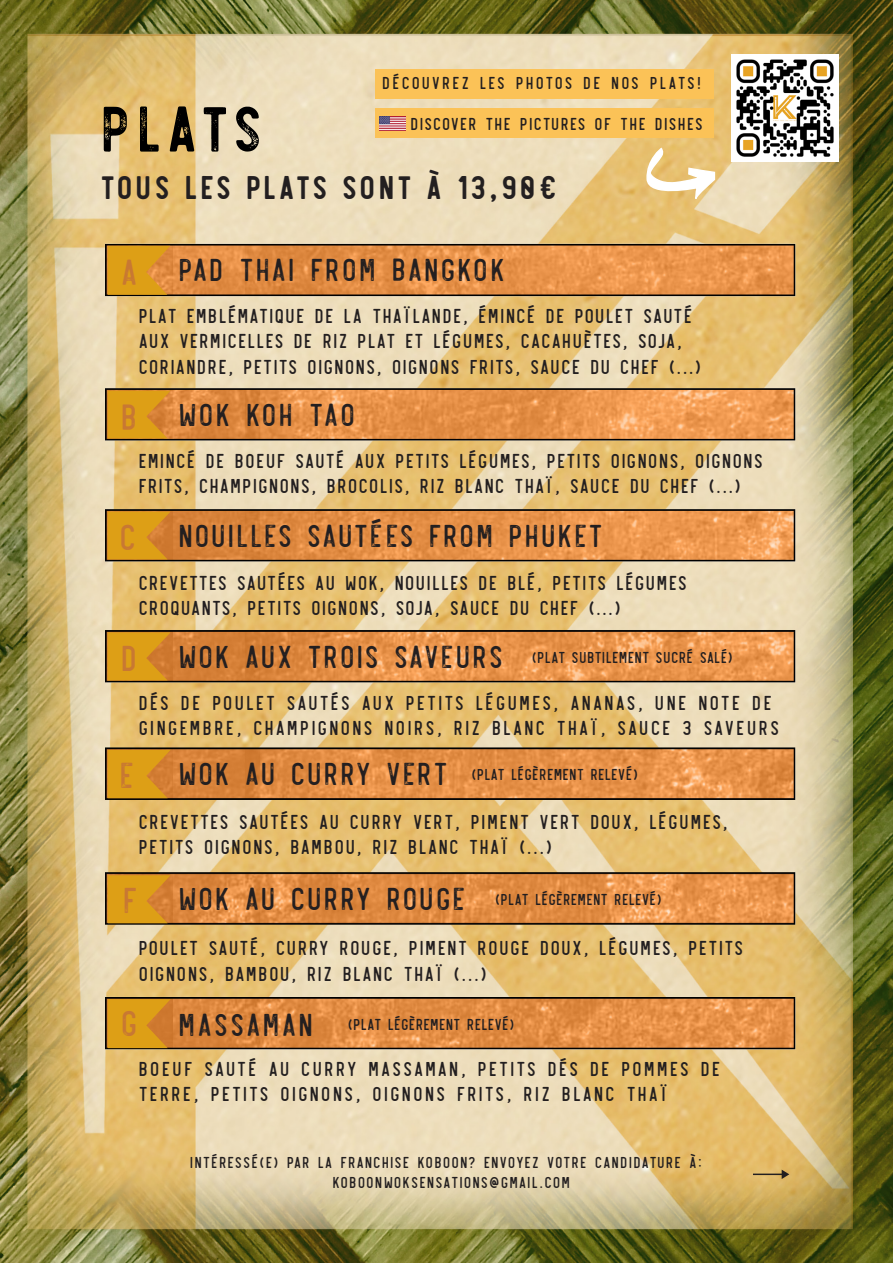
<style>
.page{position:relative;width:893px;height:1263px;background:#fff}
.page>*{position:absolute;margin:0;border:0;box-sizing:border-box;transform-origin:0 0}
.t1{font:67.5px "Revelstoke Bold Grunge";letter-spacing:-.005em;color:#000}
.t2{font:37.5px "Revelstoke Grunge";color:#c87833}
.t3{font:700 34.5px "Revelstoke";color:#231f20}
.t4{font:33px "Revelstoke Grunge";letter-spacing:-.015em;color:#231f20}
.t5{font:21px "Revelstoke";letter-spacing:.01em;color:#231f20}
.t6{font:21px "Revelstoke";letter-spacing:-.01em;color:#231f20}
.t7{font:21px/25.2px "Revelstoke";letter-spacing:.035em;color:#231f20}
.t8{font:18px "Revelstoke";letter-spacing:.02em;color:#231f20}
.t9{font:18px "Revelstoke";letter-spacing:.05em;color:#231f20}
.t10{font:16.5px "Revelstoke";letter-spacing:-.05em;color:#231f20}
.t11{font:16.5px "Revelstoke";color:#231f20}
.t12{font:16.5px "Revelstoke";letter-spacing:.005em;color:#231f20}
</style>
<div class="page">
<img style="left:5px;top:0;width:888px;height:1263px">
<svg style="left:108px;top:246px;width:62px;height:49px;background:#dd9a1e"></svg>
<svg style="left:108px;top:391px;width:63px;height:47px;background:#dc981d"></svg>
<svg style="left:108px;top:512px;width:63px;height:47px;background:#da971b"></svg>
<svg style="left:108px;top:632px;width:63px;height:48px;background:#d9961b"></svg>
<svg style="left:108px;top:750px;width:63px;height:48px;background:#da971c"></svg>
<svg style="left:108px;top:875px;width:63px;height:48px;background:#db971c"></svg>
<svg style="left:108px;top:999px;width:63px;height:49px;background:#d9961b"></svg>
<svg style="left:753px;top:1170px;width:36px;height:9px"></svg>
<img style="left:732px;top:54px;width:107px;height:107px">
<svg style="left:646px;top:149px;width:70px;height:98px;background:#e7c88b"></svg>
<div style="left:376px;top:69px;width:338px;height:29px;background:#fbc257"></div>
<div style="left:376px;top:109px;width:338px;height:29px;background:#fbc257"></div>
<img style="left:380px;top:117px;width:25px;height:13px">
<p class="t1" style="left:104px;top:91px;width:168px">PLATS</p>
<p class="t9" style="left:383px;top:73px;width:322px">DÉCOUVREZ LES PHOTOS DE NOS PLATS!</p>
<p class="t8" style="left:411px;top:114px;width:295px">DISCOVER THE PICTURES OF THE DISHES</p>
<p class="t3" style="left:102px;top:168px;width:460px">TOUS LES PLATS SONT À 13,90€</p>
<p class="t2" style="left:123px;top:251px;width:21px">A</p>
<p class="t4" style="left:180px;top:251px;width:330px">PAD THAI FROM BANGKOK</p>
<p class="t6" style="left:140px;top:304px;width:557px">PLAT EMBLÉMATIQUE DE LA THAÏLANDE, ÉMINCÉ DE POULET SAUTÉ</p>
<p class="t6" style="left:140px;top:329px;width:546px">AUX VERMICELLES DE RIZ PLAT ET LÉGUMES, CACAHUÈTES, SOJA,</p>
<p class="t5" style="left:140px;top:355px;width:565px">CORIANDRE, PETITS OIGNONS, OIGNONS FRITS, SAUCE DU CHEF (...)</p>
<p class="t2" style="left:123px;top:396px;width:20px">B</p>
<p class="t4" style="left:180px;top:396px;width:180px">WOK KOH TAO</p>
<p class="t5" style="left:140px;top:449px;width:627px">EMINCÉ DE BOEUF SAUTÉ AUX PETITS LÉGUMES, PETITS OIGNONS, OIGNONS</p>
<p class="t5" style="left:140px;top:474px;width:605px">FRITS, CHAMPIGNONS, BROCOLIS, RIZ BLANC THAÏ, SAUCE DU CHEF (...)</p>
<p class="t2" style="left:122px;top:516px;width:20px">C</p>
<p class="t4" style="left:180px;top:517px;width:427px">NOUILLES SAUTÉES FROM PHUKET</p>
<p class="t6" style="left:140px;top:571px;width:551px">CREVETTES SAUTÉES AU WOK, NOUILLES DE BLÉ, PETITS LÉGUMES</p>
<p class="t6" style="left:140px;top:596px;width:485px">CROQUANTS, PETITS OIGNONS, SOJA, SAUCE DU CHEF (...)</p>
<p class="t2" style="left:123px;top:637px;width:20px">D</p>
<p class="t4" style="left:180px;top:638px;width:328px">WOK AUX TROIS SAVEURS</p>
<p class="t10" style="left:533px;top:648px;width:203px">(PLAT SUBTILEMENT SUCRÉ SALÉ)</p>
<p class="t5" style="left:140px;top:691px;width:636px">DÉS DE POULET SAUTÉS AUX PETITS LÉGUMES, ANANAS, UNE NOTE DE</p>
<p class="t7" style="left:140px;top:715px;width:643px">GINGEMBRE, CHAMPIGNONS NOIRS, RIZ BLANC THAÏ, SAUCE 3 SAVEURS</p>
<p class="t2" style="left:122px;top:754px;width:18px">E</p>
<p class="t4" style="left:180px;top:755px;width:272px">WOK AU CURRY VERT</p>
<p class="t10" style="left:472px;top:765px;width:169px">(PLAT LÉGÈREMENT RELEVÉ)</p>
<p class="t5" style="left:140px;top:810px;width:592px">CREVETTES SAUTÉES AU CURRY VERT, PIMENT VERT DOUX, LÉGUMES,</p>
<p class="t5" style="left:140px;top:835px;width:416px">PETITS OIGNONS, BAMBOU, RIZ BLANC THAÏ (...)</p>
<p class="t2" style="left:125px;top:879px;width:19px">F</p>
<p class="t4" style="left:180px;top:880px;width:290px">WOK AU CURRY ROUGE</p>
<p class="t10" style="left:496px;top:890px;width:169px">(PLAT LÉGÈREMENT RELEVÉ)</p>
<p class="t5" style="left:140px;top:936px;width:607px">POULET SAUTÉ, CURRY ROUGE, PIMENT ROUGE DOUX, LÉGUMES, PETITS</p>
<p class="t5" style="left:140px;top:961px;width:351px">OIGNONS, BAMBOU, RIZ BLANC THAÏ (...)</p>
<p class="t2" style="left:123px;top:1002px;width:21px">G</p>
<p class="t4" style="left:180px;top:1006px;width:138px">MASSAMAN</p>
<p class="t10" style="left:349px;top:1015px;width:169px">(PLAT LÉGÈREMENT RELEVÉ)</p>
<p class="t7" style="left:140px;top:1056px;width:585px">BOEUF SAUTÉ AU CURRY MASSAMAN, PETITS DÉS DE POMMES DE<br>TERRE, PETITS OIGNONS, OIGNONS FRITS, RIZ BLANC THAÏ</p>
<p class="t11" style="left:191px;top:1153px;width:514px">INTÉRESSÉ(E) PAR LA FRANCHISE KOBOON? ENVOYEZ VOTRE CANDIDATURE À:</p>
<p class="t12" style="left:334px;top:1173px;width:240px">KOBOONWOKSENSATIONS@GMAIL.COM</p>
</div>
